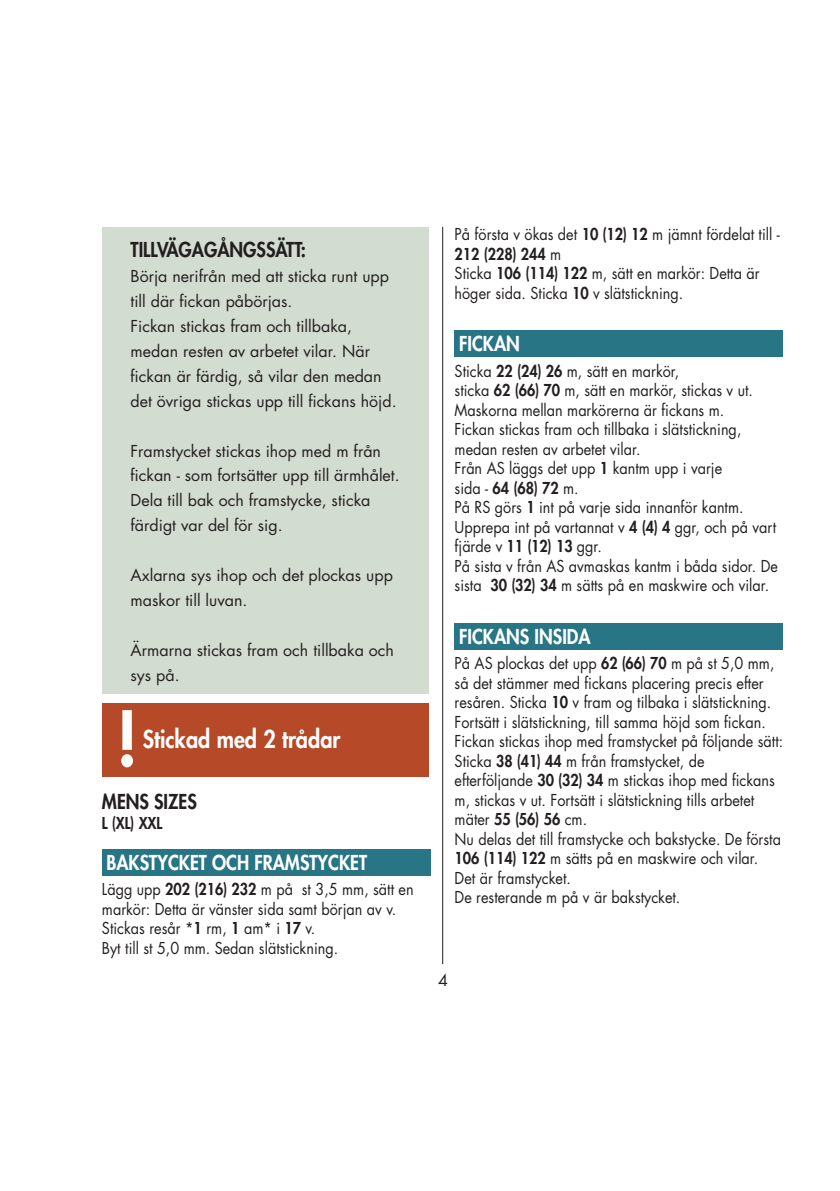
<style>
.page{position:relative;width:840px;height:1191px;background:#fff}
.page>*{position:absolute;margin:0;border:0;box-sizing:border-box;transform-origin:0 0}
.t1{font:800 74px "Futura Std";color:#fff;scale:.9 1}
.t2{font:800 24px "Futura Std";color:#fff;scale:.9 1}
.t3{font:800 20px "Futura Std";color:#fff;scale:.9 1}
.t4{font:800 20px "Futura Std";color:#231f20;scale:.9 1}
.t5{font:16px/19.6px "Futura Std";color:#231f20;scale:.9 1}
.t6{font:16px/24.8px "Futura Std";color:#231f20}
.t7{font:800 16px "Futura Std";color:#231f20;scale:.9 1}
.s1{font-weight:800}
.s2{font-weight:400}
</style>
<div class="page">
<hr style="left:442px;top:227px;width:1px;height:737px;background:#231f20">
<div style="left:102px;top:849px;width:328px;height:26px;background:#287586"></div>
<div style="left:454px;top:330px;width:328px;height:27px;background:#287586"></div>
<div style="left:454px;top:623px;width:328px;height:26px;background:#287586"></div>
<div style="left:102px;top:227px;width:326px;height:466px;background:#d3dcd1"></div>
<div style="left:102px;top:703px;width:326px;height:73px;background:#b64a28"></div>
<p class="t4" style="left:130px;top:237px;width:196px">TILLVÄGAGÅNGSSÄTT:</p>
<p class="t6" style="left:130px;top:264px;width:260px">Börja nerifrån med att sticka runt upp till där fickan påbörjas.</p>
<p class="t6" style="left:130px;top:314px;width:223px">Fickan stickas fram och tillbaka,</p>
<p class="t6" style="left:130px;top:339px;width:267px">medan resten av arbetet vilar. När fickan är färdig, så vilar den medan det övriga stickas upp till fickans höjd.</p>
<p class="t6" style="left:130px;top:438px;width:270px">Framstycket stickas ihop med m från fickan - som fortsätter upp till ärmhålet.<br>Dela till bak och framstycke, sticka färdigt var del för sig.</p>
<p class="t6" style="left:130px;top:563px;width:264px">Axlarna sys ihop och det plockas upp maskor till luvan.</p>
<p class="t6" style="left:130px;top:637px;width:265px">Ärmarna stickas fram och tillbaka och sys på.</p>
<p class="t1" style="left:116px;top:691px;width:26px">!</p>
<p class="t2" style="left:143px;top:724px;width:221px">Stickad med 2 trådar</p>
<p class="t4" style="left:102px;top:789px;width:107px">MENS SIZES</p>
<p class="t7" style="left:102px;top:812px;width:69px">L (XL) XXL</p>
<p class="t3" style="left:106px;top:850px;width:291px">BAKSTYCKET OCH FRAMSTYCKET</p>
<p class="t5" style="left:102px;top:879px;width:348px">Lägg upp <span class="s1">202 (216) 232</span> m på st 3,5 mm, sätt en markör: Detta är vänster sida samt början av v.</p>
<p class="t5" style="left:102px;top:918px;width:238px">Stickas resår *<span class="s1">1</span> rm, <span class="s1">1</span> am* i <span class="s1">17</span> v.</p>
<p class="t5" style="left:102px;top:938px;width:264px">Byt till st 5,0 mm. Sedan slätstickning.</p>
<p class="t5" style="left:454px;top:224px;width:362px">På första v ökas det <span class="s1">10 (12) 12</span> m jämnt fördelat till -<br><span class="s1">212 (228) 244</span> m</p>
<p class="t5" style="left:454px;top:263px;width:340px">Sticka <span class="s1">106 (114) 122</span> m, sätt en markör: Detta är höger sida. Sticka <span class="s1">10</span> v slätstickning.</p>
<p class="t3" style="left:459px;top:331px;width:69px">FICKAN</p>
<p class="t5" style="left:454px;top:361px;width:251px">Sticka <span class="s1">22 (24) 26</span> m, sätt en markör,</p>
<p class="t5" style="left:454px;top:380px;width:333px">sticka <span class="s1">62 (66) 70</span> m, sätt en markör, stickas v ut.</p>
<p class="t5" style="left:454px;top:400px;width:301px">Maskorna mellan markörerna är fickans m.</p>
<p class="t5" style="left:454px;top:419px;width:320px">Fickan stickas fram och tillbaka i slätstickning, medan resten av arbetet vilar.</p>
<p class="t5" style="left:454px;top:458px;width:298px">Från AS läggs det upp <span class="s1">1</span> kantm upp i varje</p>
<p class="t7" style="left:454px;top:477px;width:139px"><span class="s2">sida -</span> 64 (68) 72 <span class="s2">m.</span></p>
<p class="t5" style="left:454px;top:497px;width:322px">På RS görs <span class="s1">1</span> int på varje sida innanför kantm.</p>
<p class="t5" style="left:454px;top:517px;width:358px">Upprepa int på vartannat v <span class="s1">4 (4) 4</span> ggr, och på vart fjärde v <span class="s1">11 (12) 13</span> ggr.</p>
<p class="t5" style="left:454px;top:556px;width:360px">På sista v från AS avmaskas kantm i båda sidor. De sista <span class="s1">30 (32) 34</span> m sätts på en maskwire och vilar.</p>
<p class="t3" style="left:459px;top:624px;width:148px">FICKANS INSIDA</p>
<p class="t5" style="left:454px;top:653px;width:357px">På AS plockas det upp <span class="s1">62 (66) 70</span> m på st 5,0 mm, så det stämmer med fickans placering precis efter resåren. Sticka <span class="s1">10</span> v fram og tilbaka i slätstickning.<br>Fortsätt i slätstickning, till samma höjd som fickan.</p>
<p class="t5" style="left:454px;top:731px;width:366px">Fickan stickas ihop med framstycket på följande sätt:<br>Sticka <span class="s1">38 (41) 44</span> m från framstycket, de</p>
<p class="t5" style="left:454px;top:770px;width:357px">efterföljande <span class="s1">30 (32) 34</span> m stickas ihop med fickans m, stickas v ut. Fortsätt i slätstickning tills arbetet mäter <span class="s1">55 (56) 56</span> cm.</p>
<p class="t5" style="left:454px;top:829px;width:364px">Nu delas det till framstycke och bakstycke. De första<br><span class="s1">106 (114) 122</span> m sätts på en maskwire och vilar.<br>Det är framstycket.</p>
<p class="t5" style="left:454px;top:887px;width:252px">De resterande m på v är bakstycket.</p>
<p class="t6" style="left:438px;top:967px;width:11px">4</p>
</div>
